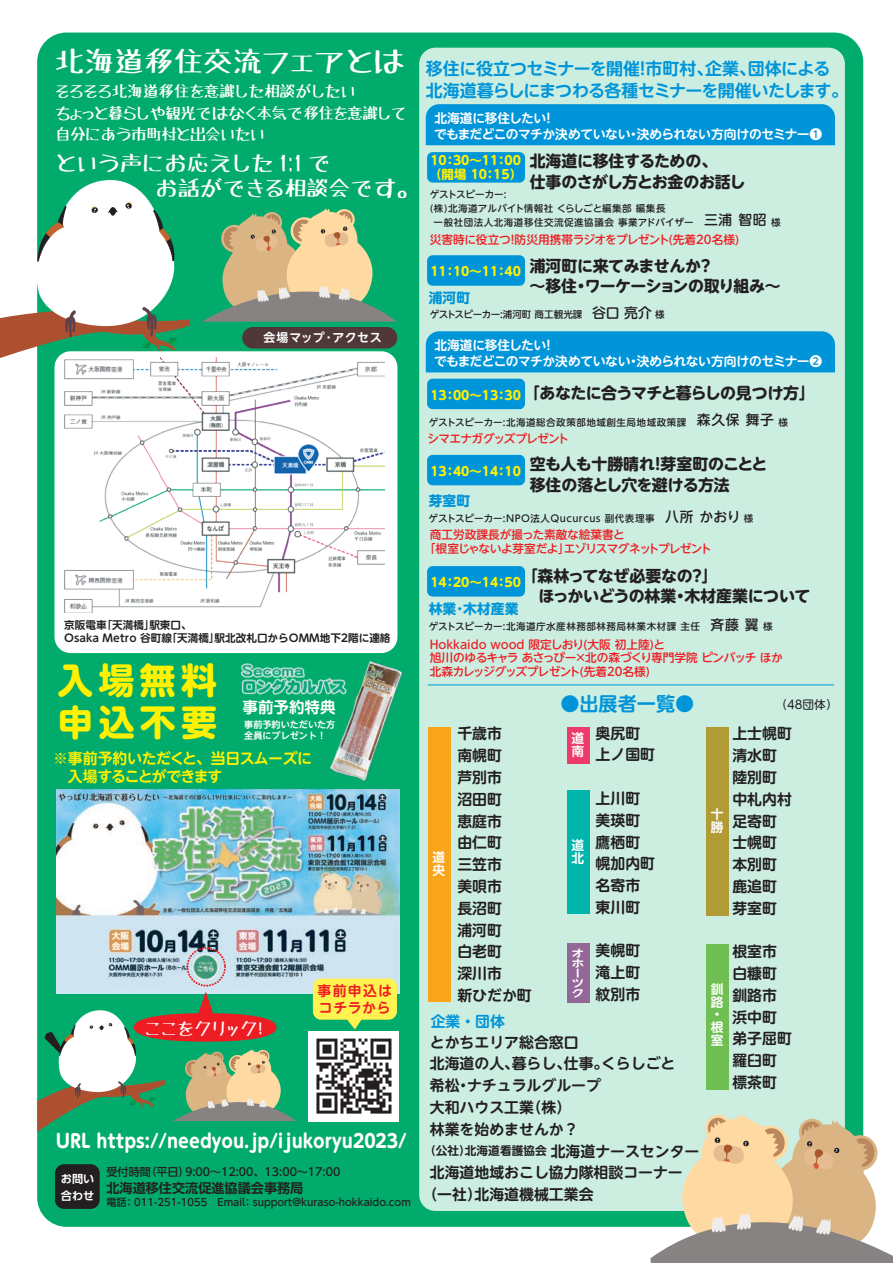
<style>
.page{position:relative;width:893px;height:1263px;background:#fff}
.page>*{position:absolute;margin:0;border:0;box-sizing:border-box;transform-origin:0 0}
.t1{font:700 35.85px/41.8px "UD Shin M Go Pro";letter-spacing:.15em;color:#fff101}
.t2{font:28.95px "Tanuki Permanent Marker";color:#fff}
.t3{font:21.45px/25.5px "Tanuki Permanent Marker";color:#fff}
.t4{font:700 19.2px "UD Shin M Go Pro De";color:#0095d9}
.t5{font:700 18.6px "UD Shin M Go Pro";color:#fff;scale:.92 1}
.t6{font:17.25px "Tanuki Permanent Marker";color:#fff}
.t7{font:700 16.95px/22.4px "UD Shin M Go Pro De";letter-spacing:-.035em;color:#0095d9}
.t8{font:16.05px/21.3px "Tanuki Permanent Marker";letter-spacing:-.045em;color:#fff}
.t9{font:700 15.9px/20.2px "UD Shin M Go Pro";letter-spacing:-.025em;color:#231f20}
.t10{font:700 15.9px "UD Shin M Go Pro";letter-spacing:-.045em;color:#231f20}
.t11{font:700 15.45px "UD Shin M Go Pro De";color:#fff}
.t12{font:700 15px/18px "UD Shin M Go Pro De";letter-spacing:-.04em;color:#fff101}
.t13{font:700 14.85px/21.8px "UD Shin M Go Pro De";color:#231f20}
.t14{font:700 14.85px "UD Shin M Go Pro De";color:#0095d9}
.t15{font:700 13.95px/17px "UD Shin M Go Pro De";letter-spacing:.07em;color:#ee1d23}
.t16{font:700 13.8px "UD Shin M Go Pro";color:#0095d9}
.t17{font:700 13.2px "UD Shin Go Pr 6 De";color:#231f20}
.t18{font:700 12.75px/12.8px "UD Shin M Go Pro De";letter-spacing:-.03em;color:#fff}
.t19{font:700 12.45px/14.4px "UD Shin M Go Pro";color:#fff101}
.t20{font:700 12px "UD Shin M Go Pro De";letter-spacing:.035em;color:#fff}
.t21{font:11.85px "UD Shin M Go Pro";color:#231f20}
.t22{font:500 11.7px/13.8px "UD Shin M Go Pro";letter-spacing:-.03em;color:#ee1d23}
.t23{font:500 11.7px "UD Shin M Go Pro";color:#ee1d23}
.t24{font:700 11.7px "UD Shin M Go Pro De";color:#231f20}
.t25{font:500 11.7px "UD Shin M Go Pro";letter-spacing:-.06em;color:#ee1d23}
.t26{font:500 11.1px "UD Shin Go Pr 6";color:#231f20}
.t27{font:700 11.1px/16.8px "UD Shin Go Pr 6 De";color:#fff}
.t28{font:700 10.65px/12.8px "UD Shin M Go Pro De";color:#231f20}
.t29{font:700 10.2px/10.2px "UD Shin M Go Pro De";color:#fff;scale:1.25 1}
.t30{font:500 10.05px "UD Shin Go Pr 6";color:#231f20}
.t31{font:500 9.6px "UD Shin M Go Pro";letter-spacing:.05em;color:#231f20}
.t32{font:500 9.6px "UD Shin M Go Pro";letter-spacing:.025em;color:#231f20}
.t33{font:500 9.6px "UD Shin M Go Pro";letter-spacing:-.025em;color:#231f20}
.t34{font:500 9.6px "UD Shin M Go Pro";letter-spacing:-.015em;color:#231f20}
.t35{font:700 9.15px/10.9px "UD Shin M Go Pro De";color:#fff}
.s1{font-size:13.8px}
.s2{font-size:12.45px;color:#fff101}
.s3{font-size:14.85px}
</style>
<div class="page">
<div style="left:37px;top:33px;width:826px;height:1194px;background:#00ab6b;border-radius:29px"></div>
<svg style="left:0;top:180px;width:190px;height:181px"></svg>
<div style="left:419px;top:48px;width:426px;height:1163px;background:#cceee1;border-radius:16px"></div>
<div style="left:427px;top:152px;width:98px;height:31px;background:#0095d9;border-radius:6px"></div>
<div style="left:427px;top:255px;width:98px;height:31px;background:#0095d9;border-radius:6px"></div>
<div style="left:428px;top:727px;width:22px;height:274px;background:#f9a51b"></div>
<div style="left:567px;top:727px;width:23px;height:36px;background:#ef3b6b"></div>
<div style="left:706px;top:727px;width:23px;height:188px;background:#b19b35"></div>
<div style="left:706px;top:945px;width:23px;height:145px;background:#6fbf54"></div>
<div style="left:567px;top:943px;width:23px;height:60px;background:#956698"></div>
<div style="left:567px;top:790px;width:23px;height:124px;background:#00b5ac"></div>
<div style="left:55px;top:1164px;width:45px;height:45px;background:#231f20;border-radius:9px"></div>
<img style="left:56px;top:790px;width:343px;height:204px">
<div style="left:134px;top:1013px;width:143px;height:29px;background:#ee1d23;border-radius:50%"></div>
<svg style="left:196px;top:991px;width:19px;height:23px"></svg>
<div style="left:186px;top:947px;width:40px;height:40px;border:2px dashed #ee1d23;border-radius:50%"></div>
<hr style="left:428px;top:685px;width:406px;height:1px;background:#0095d9">
<div style="left:427px;top:379px;width:98px;height:30px;background:#0095d9;border-radius:6px"></div>
<div style="left:427px;top:455px;width:98px;height:30px;background:#0095d9;border-radius:6px"></div>
<div style="left:427px;top:566px;width:98px;height:31px;background:#0095d9;border-radius:6px"></div>
<svg style="left:650px;top:1114px;width:243px;height:149px"></svg>
<div style="left:242px;top:327px;width:155px;height:21px;background:#503839;border-radius:11px"></div>
<div style="left:55px;top:351px;width:342px;height:302px;background:#fff;border-radius:16px"></div>
<img style="left:64px;top:358px;width:320px;height:254px">
<img style="left:240px;top:663px;width:85px;height:32px">
<img style="left:325px;top:660px;width:78px;height:122px">
<svg style="left:37px;top:1010px;width:128px;height:122px"></svg>
<svg style="left:173px;top:1049px;width:123px;height:72px"></svg>
<svg style="left:202px;top:208px;width:195px;height:114px"></svg>
<div style="left:426px;top:104px;width:409px;height:41px;background:#0095d9"></div>
<div style="left:426px;top:331px;width:409px;height:41px;background:#0095d9"></div>
<div style="left:309px;top:1031px;width:90px;height:90px;background:#fff"></div>
<svg style="left:316px;top:1038px;width:75px;height:75px"></svg>
<svg style="left:313px;top:978px;width:84px;height:51px"></svg>
<h2 class="t2" style="left:55px;top:47px;width:352px">北海道移住交流フェアとは</h2>
<p class="t8" style="left:55px;top:81px;width:352px">そろそろ北海道移住を意識した相談がしたい<br>ちょっと暮らしや観光ではなく本気で移住を意識して自分にあう市町村と出会いたい</p>
<h3 class="t3" style="left:155px;top:151px;width:265px;text-indent:-99px">という声にお応えした 1:1 で<br>お話ができる相談会です。</h3>
<p class="t20" style="left:263px;top:328px;width:120px">会場マップ･アクセス</p>
<p class="t28" style="left:64px;top:618px;width:328px">京阪電車「天満橋」駅東口、<br>Osaka Metro 谷町線「天満橋」駅北改札口からOMM地下2階に連絡</p>
<h1 class="t1" style="left:57px;top:658px;width:161px">入場無料申込不要</h1>
<p class="t12" style="left:53px;top:749px;width:260px">※事前予約いただくと、当日スムーズに　入場することができます</p>
<p class="t11" style="left:243px;top:695px;width:95px">事前予約特典</p>
<p class="t35" style="left:244px;top:718px;width:93px">事前予約いただいた方全員にプレゼント！</p>
<p class="t6" style="left:145px;top:1020px;width:125px">ここをクリック！</p>
<p class="t15" style="left:317px;top:982px;width:76px">事前申込はコチラから</p>
<p class="t5" style="left:56px;top:1126px;width:383px">URL https://needyou.jp/ijukoryu2023/</p>
<p class="t26" style="left:106px;top:1163px;width:247px">受付時間（平日）9:00～12:00、13:00～17:00　</p>
<p class="t17" style="left:106px;top:1177px;width:198px">北海道移住交流促進協議会事務局</p>
<p class="t30" style="left:106px;top:1194px;width:306px">電話：011-251-1055　Email：support＠kuraso-hokkaido.com</p>
<p class="t27" style="left:61px;top:1170px;width:35px">お問い合わせ</p>
<p class="t7" style="left:426px;top:56px;width:424px">移住に役立つセミナーを開催！市町村、企業、団体による北海道暮らしにまつわる各種セミナーを開催いたします。</p>
<p class="t18" style="left:434px;top:110px;width:390px;line-height:15.9px">北海道に移住したい！<br>でもまだどこのマチか決めていない・決められない方向けのセミナー❶</p>
<p class="t9" style="left:530px;top:150px;width:217px">北海道に移住するための、<br>仕事のさがし方とお金のお話し</p>
<p class="t19" style="left:429px;top:152px;width:94px">10：30～11：00（開場 10：15）</p>
<p class="t34" style="left:430px;top:187px;width:78px">ゲストスピーカー:</p>
<p class="t32" style="left:430px;top:200px;width:247px">(株)北海道アルバイト情報社 くらしごと編集部 編集長　</p>
<p class="t31" style="left:434px;top:214px;width:349px">一般社団法人北海道移住交流促進協議会 事業アドバイザー　<span class="s1">三浦 智昭</span> 様</p>
<p class="t23" style="left:430px;top:230px;width:311px">災害時に役立つ！防災用携帯ラジオをプレゼント(先着20名様)</p>
<p class="t9" style="left:529px;top:255px;width:253px">浦河町に来てみませんか？　<br>～移住・ワーケーションの取り組み～</p>
<p class="t19" style="left:430px;top:264px;width:92px">11：10～11：40</p>
<p class="t16" style="left:429px;top:286px;width:43px">浦河町</p>
<p class="t33" style="left:430px;top:307px;width:237px">ゲストスピーカー:浦河町 商工観光課　<span class="s1">谷口 亮介</span> 様</p>
<p class="t18" style="left:434px;top:337px;width:390px;line-height:15.9px">北海道に移住したい！<br>でもまだどこのマチか決めていない・決められない方向けのセミナー❷</p>
<p class="t10" style="left:430px;top:380px;width:386px"><span class="s2">13：00～13：30</span> 「あなたに合うマチと暮らしの見つけ方」</p>
<p class="t31" style="left:429px;top:414px;width:361px">ゲストスピーカー:北海道総合政策部地域創生局地域政策課　<span class="s1">森久保 舞子</span> 様</p>
<p class="t25" style="left:427px;top:429px;width:143px">シマエナガグッズプレゼント</p>
<p class="t19" style="left:430px;top:463px;width:92px">13：40～14：10</p>
<p class="t16" style="left:429px;top:489px;width:43px">芽室町</p>
<p class="t9" style="left:530px;top:453px;width:239px">空も人も十勝晴れ！芽室町のことと移住の落とし穴を避ける方法</p>
<p class="t31" style="left:429px;top:511px;width:326px">ゲストスピーカー:NPO法人Qucurcus 副代表理事　<span class="s1">八所 かおり</span> 様</p>
<p class="t22" style="left:424px;top:527px;width:289px;text-indent:6px">商工労政課長が撮った素敵な絵葉書と<br>「根室じゃないよ芽室だよ」エゾリスマグネットプレゼント</p>
<p class="t9" style="left:539px;top:565px;width:273px;text-indent:-17px">「森林ってなぜ必要なの？」<br>ほっかいどうの林業・木材産業について</p>
<p class="t19" style="left:430px;top:574px;width:92px">14：20～14：50</p>
<p class="t16" style="left:429px;top:597px;width:91px">林業･木材産業</p>
<p class="t31" style="left:429px;top:619px;width:346px">ゲストスピーカー:北海道庁水産林務部林務局林業木材課 主任　<span class="s1">斉藤 翼</span> 様</p>
<p class="t22" style="left:430px;top:637px;width:355px">Hokkaido wood 限定しおり(大阪 初上陸)と<br>旭川のゆるキャラ あさっぴー×北の森づくり専門学院 ピンバッチ ほか北森カレッジグッズプレゼント(先着20名様)</p>
<p class="t4" style="left:560px;top:688px;width:135px">●出展者一覧●</p>
<p class="t21" style="left:775px;top:695px;width:64px">（48団体）</p>
<p class="t18" style="left:432px;top:851px;width:14px">道央</p>
<p class="t13" style="left:457px;top:722px;width:76px">千歳市<br>南幌町<br>芦別市<br>沼田町<br>恵庭市<br>由仁町<br>三笠市<br>美唄市<br>長沼町<br>浦河町<br>白老町<br>深川市<br>新ひだか町</p>
<p class="t13" style="left:596px;top:721px;width:61px">奥尻町上ノ国町</p>
<p class="t18" style="left:572px;top:731px;width:14px">道南</p>
<p class="t13" style="left:596px;top:787px;width:61px">上川町美瑛町鷹栖町幌加内町名寄市東川町</p>
<p class="t13" style="left:596px;top:939px;width:46px;text-align:justify">美幌町滝上町紋別市</p>
<p class="t18" style="left:572px;top:838px;width:14px">道北</p>
<p class="t29" style="left:572px;top:947px;width:11px">オホーツク</p>
<p class="t14" style="left:431px;top:1009px;width:76px">企業・団体</p>
<p class="t13" style="left:430px;top:1030px;width:247px">とかちエリア総合窓口<br>北海道の人、暮らし、仕事。くらしごと希松・ナチュラルグループ<br>大和ハウス工業（株）<br>林業を始めませんか？</p>
<p class="t24" style="left:424px;top:1141px;width:277px">（公社）北海道看護協会 <span class="s3">北海道ナースセンター</span></p>
<p class="t13" style="left:422px;top:1161px;width:262px;text-indent:7px">北海道地域おこし協力隊相談コーナー（一社）北海道機械工業会</p>
<p class="t18" style="left:711px;top:807px;width:14px">十勝</p>
<p class="t18" style="left:711px;top:982px;width:14px">釧路・根室</p>
<p class="t13" style="left:732px;top:722px;width:61px">上士幌町清水町陸別町中札内村足寄町士幌町本別町鹿追町芽室町</p>
<p class="t13" style="left:732px;top:940px;width:61px">根室市白糠町釧路市浜中町弟子屈町羅臼町標茶町</p>
</div>
